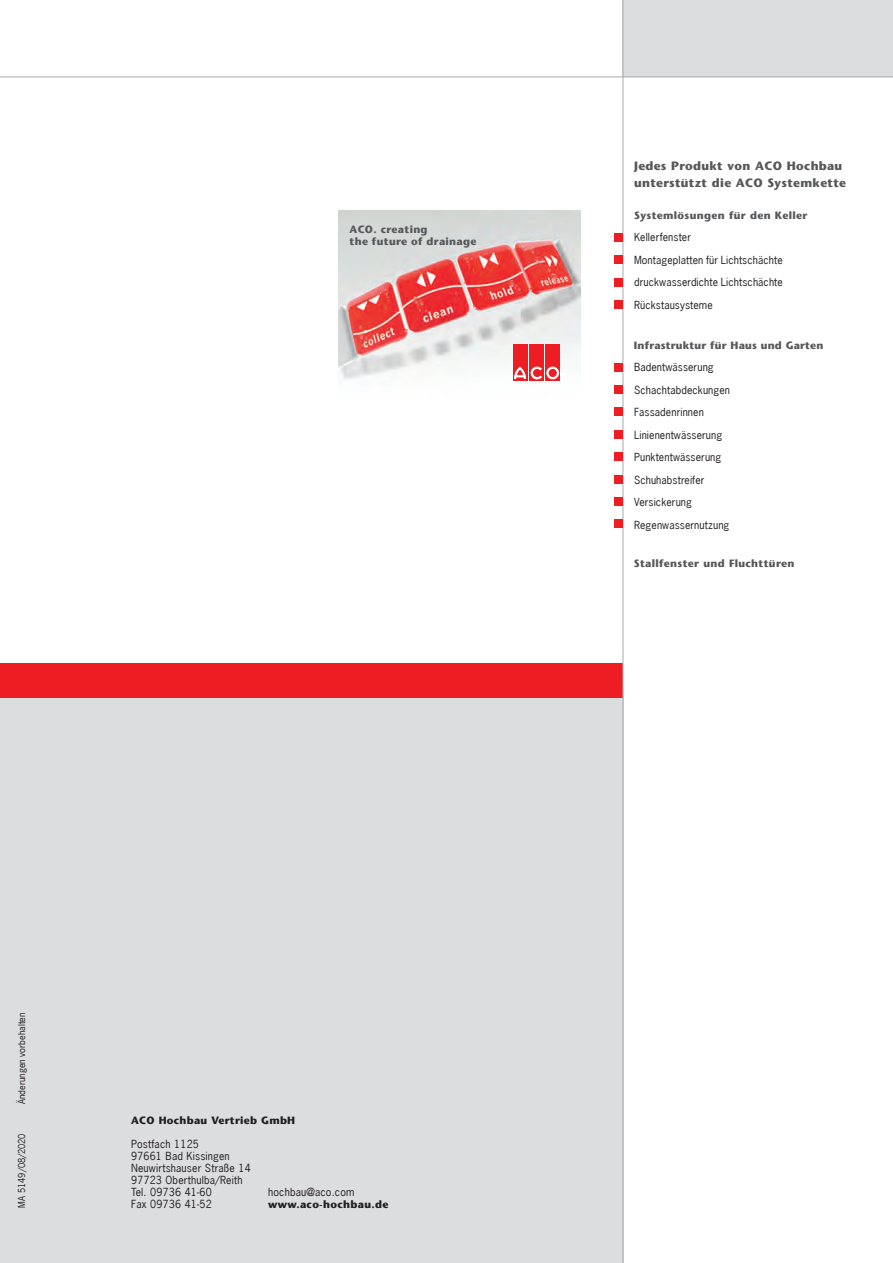
<style>
.page{position:relative;width:893px;height:1263px;background:#fff}
.page>*{position:absolute;margin:0;border:0;box-sizing:border-box;transform-origin:0 0}
.kleine_Head{font:700 12px "Stone Sans";letter-spacing:.025em;color:#57585a}
.Adreßblock{font:10.5px "News Gothic";letter-spacing:.01em;color:#231f20}
.Bildunterschrift{font:700 10.5px "Stone Sans";letter-spacing:.03em;color:#57585a}
.kleine_Head-2{font:700 10.5px "Stone Sans";letter-spacing:.025em;color:#231f20}
.Adreßblock-2{font:700 10.5px "Stone Sans";letter-spacing:.03em;color:#231f20}
.t1{font:9px "News Gothic";color:#231f20}
</style>
<div class="page">
<div style="left:0;top:687px;width:623px;height:576px;background:#dcdddf"></div>
<div style="left:623px;top:0;width:270px;height:77px;background:#dcdddf"></div>
<div style="left:0;top:663px;width:623px;height:34px;background:#ee1d23"></div>
<hr style="left:0;top:77px;width:893px;height:1px;background:#a8a9ad">
<img style="left:338px;top:211px;width:242px;height:170px">
<div style="left:513px;top:344px;width:14px;height:37px;background:#ee1d23"></div>
<div style="left:529px;top:344px;width:15px;height:37px;background:#ee1d23"></div>
<div style="left:545px;top:344px;width:15px;height:37px;background:#ee1d23"></div>
<svg style="left:514px;top:367px;width:45px;height:12px"></svg>
<hr style="left:623px;top:0;width:1px;height:1263px;background:#a8a9ad">
<div style="left:614px;top:300px;width:9px;height:9px;background:#ee1d23"></div>
<div style="left:614px;top:278px;width:9px;height:8px;background:#ee1d23"></div>
<div style="left:614px;top:430px;width:9px;height:9px;background:#ee1d23"></div>
<div style="left:614px;top:452px;width:9px;height:9px;background:#ee1d23"></div>
<div style="left:614px;top:475px;width:9px;height:8px;background:#ee1d23"></div>
<div style="left:614px;top:497px;width:9px;height:9px;background:#ee1d23"></div>
<div style="left:614px;top:519px;width:9px;height:9px;background:#ee1d23"></div>
<div style="left:614px;top:408px;width:9px;height:8px;background:#ee1d23"></div>
<div style="left:614px;top:385px;width:9px;height:9px;background:#ee1d23"></div>
<div style="left:614px;top:255px;width:9px;height:9px;background:#ee1d23"></div>
<div style="left:614px;top:233px;width:9px;height:8px;background:#ee1d23"></div>
<div style="left:614px;top:363px;width:9px;height:9px;background:#ee1d23"></div>
<p class="Bildunterschrift" style="left:350px;top:223px;width:80px">ACO. creating</p>
<p class="Bildunterschrift" style="left:350px;top:235px;width:128px">the future of drainage</p>
<p class="kleine_Head" style="left:634px;top:159px;width:210px">Jedes Produkt von ACO Hochbau</p>
<p class="kleine_Head" style="left:634px;top:176px;width:214px">unterstützt die ACO Systemkette</p>
<p class="Bildunterschrift" style="left:634px;top:209px;width:175px">Systemlösungen für den Keller</p>
<p class="Adreßblock" style="left:634px;top:230px;width:59px">Kellerfenster</p>
<p class="Adreßblock" style="left:634px;top:253px;width:150px">Montageplatten für Lichtschächte</p>
<p class="Adreßblock" style="left:634px;top:275px;width:150px">druckwasserdichte Lichtschächte</p>
<p class="Adreßblock" style="left:634px;top:298px;width:80px">Rückstausysteme</p>
<p class="Bildunterschrift" style="left:634px;top:339px;width:191px">Infrastruktur für Haus und Garten</p>
<p class="Adreßblock" style="left:634px;top:361px;width:81px">Badentwässerung</p>
<p class="Adreßblock" style="left:634px;top:383px;width:98px">Schachtabdeckungen</p>
<p class="Adreßblock" style="left:634px;top:406px;width:71px">Fassadenrinnen</p>
<p class="Adreßblock" style="left:634px;top:428px;width:90px">Linienentwässerung</p>
<p class="Adreßblock" style="left:634px;top:451px;width:89px">Punktentwässerung</p>
<p class="Adreßblock" style="left:634px;top:473px;width:72px">Schuhabstreifer</p>
<p class="Adreßblock" style="left:634px;top:496px;width:59px">Versickerung</p>
<p class="Adreßblock" style="left:634px;top:518px;width:97px">Regenwassernutzung</p>
<p class="Bildunterschrift" style="left:634px;top:557px;width:162px">Stallfenster und Fluchttüren</p>
<p class="t1" style="left:16px;top:1104px;width:93px;rotate:-90deg">Änderungen vorbehalten</p>
<p class="t1" style="left:16px;top:1208px;width:76px;rotate:-90deg">MA 5149/08/2020</p>
<p class="kleine_Head-2" style="left:131px;top:1114px;width:166px">ACO Hochbau Vertrieb GmbH</p>
<p class="Adreßblock" style="left:131px;top:1137px;width:69px">Postfach 1125</p>
<p class="Adreßblock" style="left:131px;top:1149px;width:100px">97661 Bad Kissingen</p>
<p class="Adreßblock" style="left:131px;top:1161px;width:121px">Neuwirtshauser Straße 14</p>
<p class="Adreßblock" style="left:131px;top:1173px;width:113px">97723 Oberthulba/Reith</p>
<p class="Adreßblock" style="left:131px;top:1185px;width:82px">Tel. 09736 41-60</p>
<p class="Adreßblock" style="left:131px;top:1197px;width:82px">Fax 09736 41-52</p>
<p class="Adreßblock" style="left:268px;top:1185px;width:88px">hochbau@aco.com</p>
<p class="Adreßblock-2" style="left:268px;top:1198px;width:122px">www.aco-hochbau.de</p>
</div>
